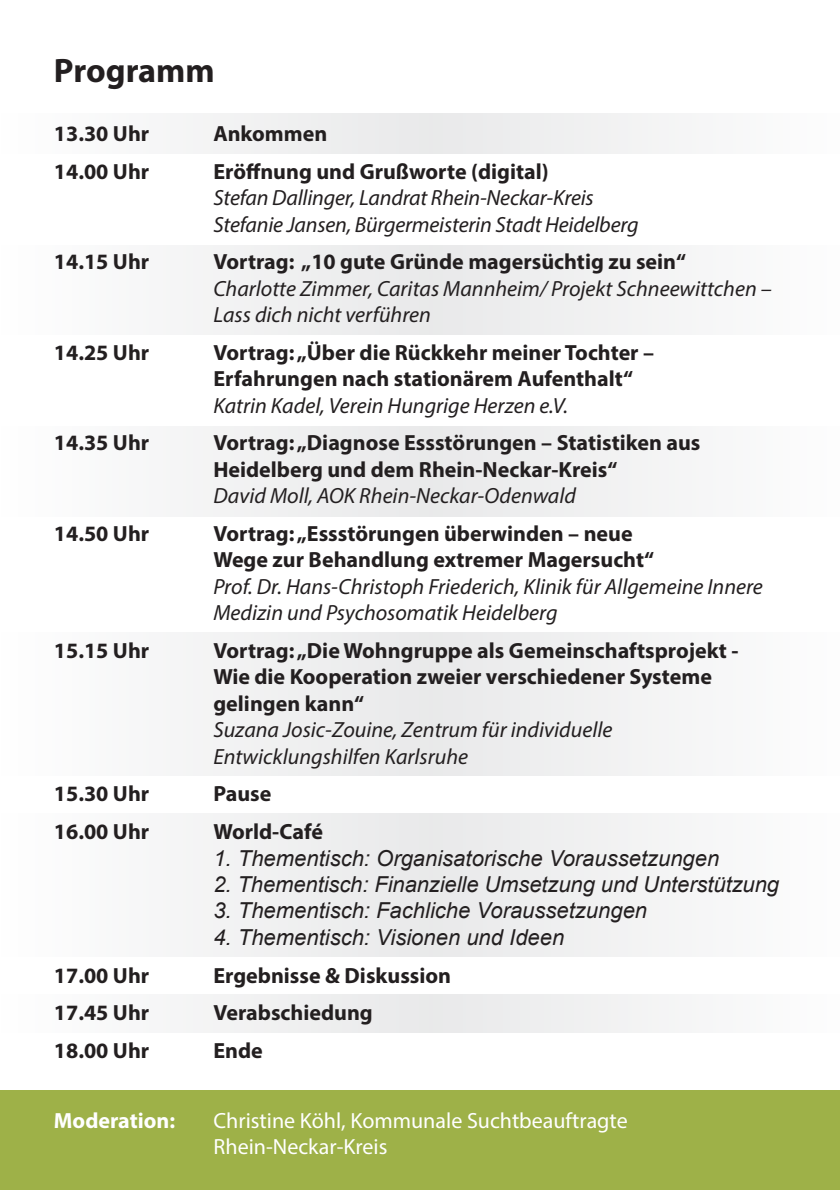
<style>
.page{position:relative;width:840px;height:1191px;background:#fff}
.page>*{position:absolute;margin:0;border:0;box-sizing:border-box;transform-origin:0 0}
.t1{font:700 34px "Myriad Pro";color:#231f20}
.t2{font:700 22px/26.4px "Myriad Pro";color:#231f20}
.t3{font:italic 22px/26.4px "Myriad Pro";color:#231f20}
.t4{font:italic 22px "Arial";color:#231f20}
.t5{font:22px/26.4px "Myriad Pro";color:#fff}
.t6{font:700 22px "Myriad Pro";color:#fff}
.s1{font-weight:700;font-style:normal}
.s2{font-weight:400;font-style:italic}
</style>
<div class="page">
<div style="left:0;top:1089px;width:839px;height:100px;background:#9eb148"></div>
<div style="left:0;top:813px;width:839px;height:143px;background:#f3f3f3"></div>
<div style="left:0;top:632px;width:839px;height:143px;background:#f3f3f3"></div>
<div style="left:0;top:427px;width:839px;height:89px;background:#f3f3f3"></div>
<div style="left:0;top:994px;width:839px;height:38px;background:#f3f3f3"></div>
<div style="left:0;top:113px;width:839px;height:40px;background:#f3f3f3"></div>
<div style="left:0;top:245px;width:839px;height:89px;background:#f3f3f3"></div>
<p class="t1" style="left:54px;top:49px;width:162px">Programm</p>
<p class="t2" style="left:54px;top:120px;width:97px">13.30 Uhr</p>
<p class="t2" style="left:213px;top:120px;width:115px">Ankommen</p>
<p class="t2" style="left:54px;top:157px;width:97px">14.00 Uhr</p>
<p class="t3" style="left:213px;top:158px;width:426px"><span class="s1">Eröffnung und Grußworte (digital)<br></span>Stefan Dallinger, Landrat Rhein-Neckar-Kreis<br>Stefanie Jansen, Bürgermeisterin Stadt Heidelberg</p>
<p class="t2" style="left:54px;top:248px;width:97px">14.15 Uhr</p>
<p class="t3" style="left:213px;top:248px;width:559px"><span class="s1">Vortrag: „10 gute Gründe magersüchtig zu sein“<br></span>Charlotte Zimmer, Caritas Mannheim/ Projekt Schneewittchen –<br>Lass dich nicht verführen</p>
<p class="t2" style="left:54px;top:338px;width:97px">14.25 Uhr</p>
<p class="t2" style="left:213px;top:338px;width:442px">Vortrag: „Über die Rückkehr meiner Tochter –<br>Erfahrungen nach stationärem Aufenthalt“<br><span class="s2">Katrin Kadel, Verein Hungrige Herzen e.V.</span></p>
<p class="t2" style="left:54px;top:429px;width:97px">14.35 Uhr</p>
<p class="t2" style="left:213px;top:429px;width:488px">Vortrag: „Diagnose Essstörungen – Statistiken aus<br>Heidelberg und dem Rhein-Neckar-Kreis“<br><span class="s2">David Moll, AOK Rhein-Neckar-Odenwald</span></p>
<p class="t2" style="left:54px;top:519px;width:97px">14.50 Uhr</p>
<p class="t3" style="left:213px;top:520px;width:550px"><span class="s1">Vortrag: „Essstörungen überwinden – neue<br>Wege zur Behandlung extremer Magersucht“<br></span>Prof. Dr. Hans-Christoph Friederich, Klinik für Allgemeine Innere Medizin und Psychosomatik Heidelberg</p>
<p class="t2" style="left:54px;top:636px;width:97px">15.15 Uhr</p>
<p class="t2" style="left:213px;top:636px;width:526px">Vortrag: „Die Wohngruppe als Gemeinschaftsprojekt - Wie die Kooperation zweier verschiedener Systeme gelingen kann“<br><span class="s2">Suzana Josic-Zouine, Zentrum für individuelle Entwicklungshilfen Karlsruhe</span></p>
<p class="t2" style="left:54px;top:780px;width:97px">15.30 Uhr</p>
<p class="t2" style="left:213px;top:780px;width:59px">Pause</p>
<p class="t2" style="left:54px;top:817px;width:97px">16.00 Uhr</p>
<p class="t2" style="left:213px;top:817px;width:111px">World-Café</p>
<p class="t4" style="left:213px;top:843px;width:507px">1. Thementisch: Organisatorische Voraussetzungen</p>
<p class="t4" style="left:213px;top:870px;width:567px">2. Thementisch: Finanzielle Umsetzung und Unterstützung</p>
<p class="t4" style="left:213px;top:896px;width:435px">3. Thementisch: Fachliche Voraussetzungen</p>
<p class="t4" style="left:213px;top:922px;width:352px">4. Thementisch: Visionen und Ideen</p>
<p class="t2" style="left:54px;top:961px;width:97px">17.00 Uhr</p>
<p class="t2" style="left:213px;top:961px;width:239px">Ergebnisse &amp; Diskussion</p>
<p class="t2" style="left:54px;top:999px;width:97px">17.45 Uhr</p>
<p class="t2" style="left:213px;top:999px;width:161px">Verabschiedung</p>
<p class="t2" style="left:54px;top:1036px;width:97px">18.00 Uhr</p>
<p class="t2" style="left:213px;top:1036px;width:51px">Ende</p>
<p class="t6" style="left:54px;top:1106px;width:123px">Moderation:</p>
<p class="t5" style="left:213px;top:1107px;width:415px">Christine Köhl, Kommunale Suchtbeauftragte<br>Rhein-Neckar-Kreis</p>
</div>
